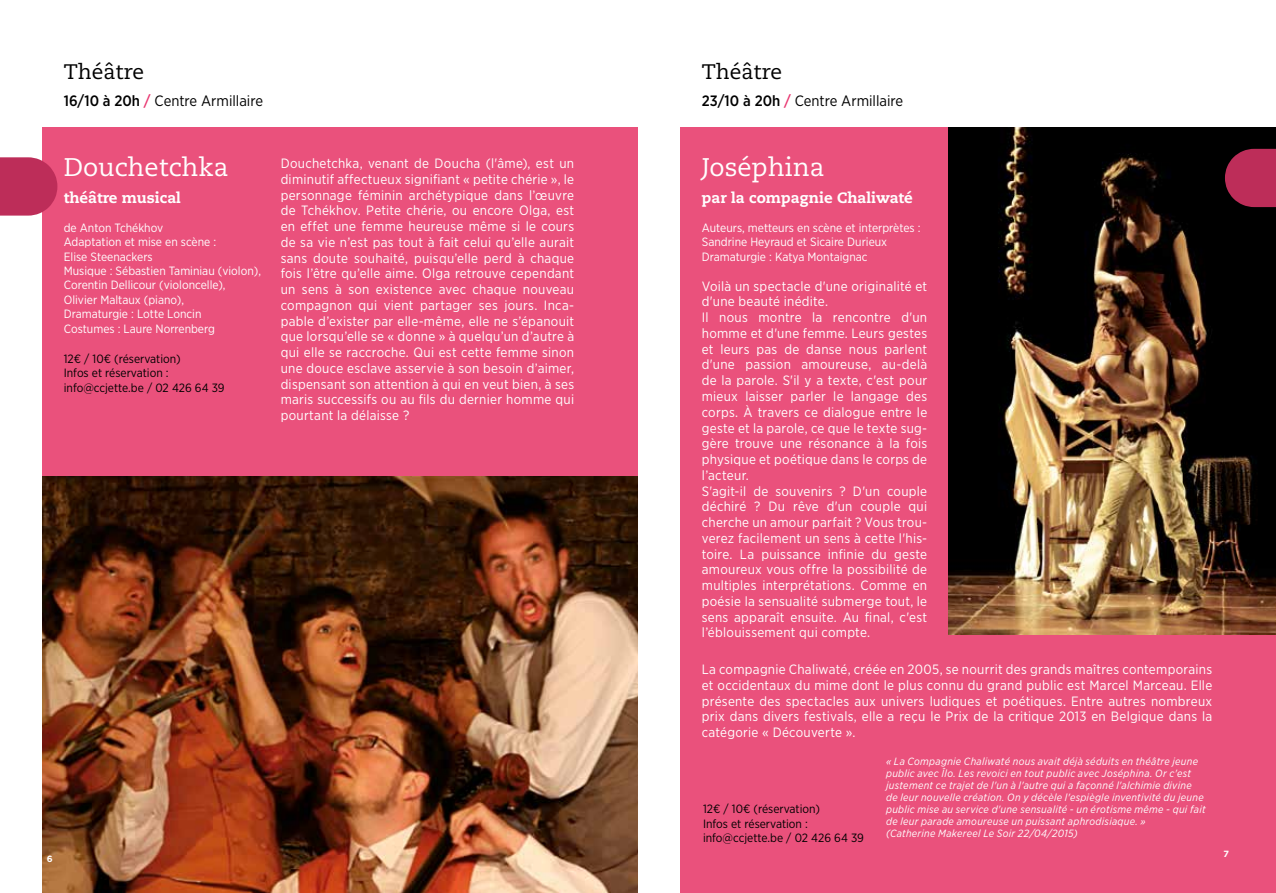
<style>
.page{position:relative;width:1276px;height:893px;background:#fff}
.page>*{position:absolute;margin:0;border:0;box-sizing:border-box;transform-origin:0 0}
.t1{font:25.5px "Caecilia";color:#fff}
.t2{font:21px "Caecilia";color:#000}
.t3{font:15px "Gotham Narrow";color:#000}
.t4{font:800 15px "Caecilia";color:#fff}
.t5{font:13.5px/15.8px "Gotham Narrow";letter-spacing:.02em;color:#fff;text-align:justify}
.t6{font:12px/14.4px "Gotham Narrow";color:#fff}
.t7{font:12px/14.4px "Gotham Narrow";color:#000}
.t8{font:italic 10.5px/12px "Gotham Narrow";letter-spacing:.025em;color:#fff}
.t9{font:700 9px "Gotham";color:#fff}
.s1{font-weight:500}
.s2{font-weight:500;color:#e83670}
</style>
<div class="page">
<div style="left:680px;top:128px;width:596px;height:765px;background:#ea517c"></div>
<div style="left:43px;top:128px;width:595px;height:765px;background:#ea517c"></div>
<img style="left:948px;top:128px;width:327px;height:506px">
<svg style="left:1225px;top:149px;width:51px;height:58px;background:#a6274e"></svg>
<svg style="left:0;top:157px;width:57px;height:59px;background:#c2345f"></svg>
<img style="left:43px;top:476px;width:595px;height:417px">
<h2 class="t2" style="left:64px;top:60px;width:82px">Théâtre</h2>
<p class="t3" style="left:64px;top:91px;width:201px"><span class="s1">16/10 à 20h</span> <span class="s2">/</span> Centre Armillaire</p>
<h1 class="t1" style="left:64px;top:152px;width:166px">Douchetchka</h1>
<p class="t4" style="left:64px;top:188px;width:119px">théâtre musical</p>
<p class="t6" style="left:64px;top:220px;width:199px">de Anton Tchékhov<br>Adaptation et mise en scène :<br>Elise Steenackers<br>Musique : Sébastien Taminiau (violon),<br>Corentin Dellicour (violoncelle),<br>Olivier Maltaux (piano),<br>Dramaturgie : Lotte Loncin<br>Costumes : Laure Norrenberg</p>
<p class="t7" style="left:64px;top:351px;width:162px">12€ / 10€ (réservation)<br>Infos et réservation : info@ccjette.be / 02 426 64 39</p>
<p class="t5" style="left:281px;top:155px;width:295px">Douchetchka, venant de Doucha (l'âme), est un diminutif affectueux signifiant « petite chérie », le personnage féminin archétypique dans l’œuvre de Tchékhov. Petite chérie, ou encore Olga, est en effet une femme heureuse même si le cours de sa vie n’est pas tout à fait celui qu’elle aurait sans doute souhaité, puisqu’elle perd à chaque fois l’être qu’elle aime. Olga retrouve cependant un sens à son existence avec chaque nouveau compagnon qui vient partager ses jours. Inca&shy;pable d’exister par elle-même, elle ne s’épanouit que lorsqu’elle se « donne » à quelqu’un d’autre à qui elle se raccroche. Qui est cette femme sinon une douce esclave asservie à son besoin d’aimer, dispensant son attention à qui en veut bien, à ses maris successifs ou au fils du dernier homme qui pourtant la délaisse ?</p>
<p class="t9" style="left:47px;top:853px;width:7px">6</p>
<h2 class="t2" style="left:702px;top:60px;width:82px">Théâtre</h2>
<p class="t3" style="left:702px;top:91px;width:203px"><span class="s1">23/10 à 20h</span> <span class="s2">/</span> Centre Armillaire</p>
<h1 class="t1" style="left:702px;top:152px;width:124px">Joséphina</h1>
<p class="t4" style="left:702px;top:188px;width:212px">par la compagnie Chaliwaté</p>
<p class="t6" style="left:702px;top:220px;width:220px">Auteurs, metteurs en scène et interprètes :<br>Sandrine Heyraud et Sicaire Durieux<br>Dramaturgie : Katya Montaignac</p>
<p class="t5" style="left:702px;top:278px;width:227px;text-align:left">Voilà un spectacle d'une originalité et d'une beauté inédite.<br>Il nous montre la rencontre d'un homme et d'une femme. Leurs gestes et leurs pas de danse nous parlent d'une passion amoureuse, au-delà de la parole. S'il y a texte, c'est pour mieux laisser parler le langage des corps. À travers ce dialogue entre le geste et la parole, ce que le texte sug&shy;gère trouve une résonance à la fois physique et poétique dans le corps de l’acteur.<br>S'agit-il de souvenirs ? D'un couple déchiré ? Du rêve d'un couple qui cherche un amour parfait ? Vous trou&shy;verez facilement un sens à cette l'his&shy;toire. La puissance infinie du geste amoureux vous offre la possibilité de multiples interprétations. Comme en poésie la sensualité submerge tout, le sens apparaît ensuite. Au final, c'est l’éblouissement qui compte.</p>
<p class="t5" style="left:702px;top:661px;width:512px">La compagnie Chaliwaté, créée en 2005, se nourrit des grands maîtres contemporains et occidentaux du mime dont le plus connu du grand public est Marcel Marceau. Elle présente des spectacles aux univers ludiques et poétiques. Entre autres nombreux prix dans divers festivals, elle a reçu le Prix de la critique 2013 en Belgique dans la catégorie « Découverte ».</p>
<p class="t8" style="left:886px;top:755px;width:321px">« La Compagnie Chaliwaté nous avait déjà séduits en théâtre jeune public avec Îlo. Les revoici en tout public avec Joséphina. Or c'est justement ce trajet de l'un à l'autre qui a façonné l'alchimie divine de leur nouvelle création. On y décèle l'espiègle inventivité du jeune public mise au service d'une sensualité - un érotisme même - qui fait de leur parade amoureuse un puissant aphrodisiaque. »<br>(Catherine Makereel Le Soir 22/04/2015)</p>
<p class="t7" style="left:703px;top:802px;width:162px">12€ / 10€ (réservation)<br>Infos et réservation : info@ccjette.be / 02 426 64 39</p>
<p class="t9" style="left:1223px;top:847px;width:7px">7</p>
</div>
